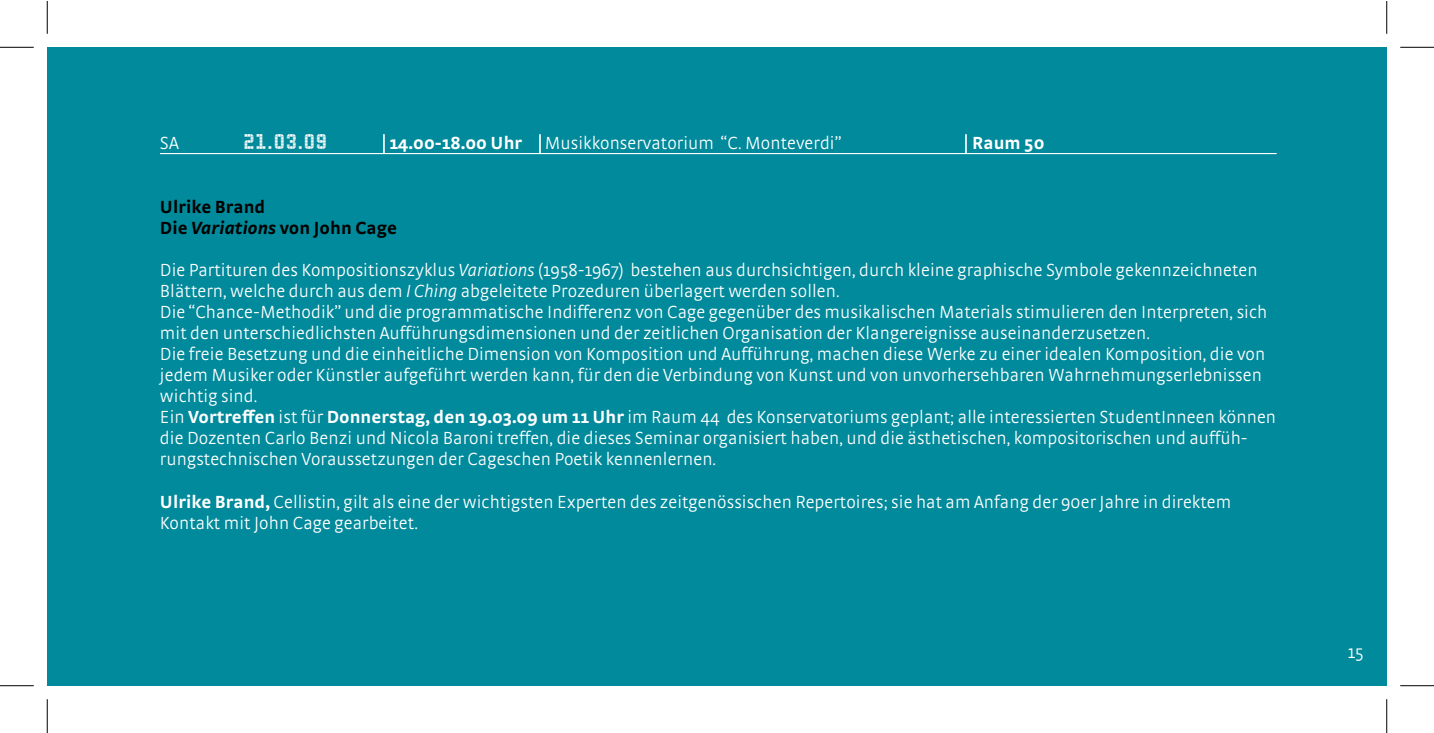
<style>
.page{position:relative;width:1434px;height:733px;background:#fff}
.page>*{position:absolute;margin:0;border:0;box-sizing:border-box;transform-origin:0 0}
.t1{font:22.5px "Flat Pack";color:#fff}
.t2{font:300 18.45px/21.2px "Strada";letter-spacing:.005em;color:#fff}
.t3{font:700 18.45px/21.2px "Strada";letter-spacing:.005em;color:#000}
.t4{font:700 18.45px "Strada";letter-spacing:.005em;color:#fff}
.s1{font-weight:700}
.s2{font-style:italic}
</style>
<div class="page">
<div style="left:47px;top:47px;width:1340px;height:638px;background:#008a9b"></div>
<hr style="left:160px;top:153px;width:1117px;height:1px;background:#fff">
<svg style="left:539px;top:134px;width:2px;height:19px"></svg>
<svg style="left:965px;top:134px;width:2px;height:19px"></svg>
<hr style="left:383px;top:134px;width:2px;height:20px;background:#fff">
<hr style="left:0;top:47px;width:34px;height:1px;background:#000">
<hr style="left:1400px;top:47px;width:33px;height:1px;background:#000">
<hr style="left:0;top:685px;width:34px;height:1px;background:#000">
<hr style="left:1400px;top:685px;width:33px;height:1px;background:#000">
<hr style="left:47px;top:1px;width:1px;height:33px;background:#000">
<hr style="left:47px;top:699px;width:1px;height:33px;background:#000">
<hr style="left:1386px;top:1px;width:1px;height:33px;background:#000">
<hr style="left:1386px;top:699px;width:1px;height:33px;background:#000">
<p class="t2" style="left:160px;top:132px;width:20px">SA</p>
<p class="t1" style="left:243px;top:131px;width:86px">21.03.09</p>
<p class="t2" style="left:389px;top:132px;width:453px"><span class="s1">14.00-18.00 Uhr</span> Musikkonservatorium “C. Monteverdi”</p>
<p class="t4" style="left:972px;top:132px;width:74px">Raum 50</p>
<p class="t3" style="left:160px;top:195px;width:238px">Ulrike Brand<br>Die <span class="s2">Variations</span> von John Cage</p>
<p class="t2" style="left:160px;top:259px;width:1118px">Die Partituren des Kompositionszyklus <span class="s2">Variations</span> (1958-1967) bestehen aus durchsichtigen, durch kleine graphische Symbole gekennzeichneten Blättern, welche durch aus dem <span class="s2">I Ching</span> abgeleitete Prozeduren überlagert werden sollen.<br>Die “Chance-Methodik” und die programmatische Indifferenz von Cage gegenüber des musikalischen Materials stimulieren den Interpreten, sich mit den unterschiedlichsten Aufführungsdimensionen und der zeitlichen Organisation der Klangereignisse auseinanderzusetzen.<br>Die freie Besetzung und die einheitliche Dimension von Komposition und Aufführung, machen diese Werke zu einer idealen Komposition, die von jedem Musiker oder Künstler aufgeführt werden kann, für den die Verbindung von Kunst und von unvorhersehbaren Wahrnehmungserlebnissen wichtig sind.<br>Ein <span class="s1">Vortreffen</span> ist für <span class="s1">Donnerstag, den 19.03.09 um 11 Uhr</span> im Raum 44 des Konservatoriums geplant; alle interessierten StudentInneen können die Dozenten Carlo Benzi und Nicola Baroni treffen, die dieses Seminar organisiert haben, und die ästhetischen, kompositorischen und auffüh&shy;rungstechnischen Voraussetzungen der Cageschen Poetik kennenlernen.</p>
<p class="t2" style="left:160px;top:490px;width:1073px"><span class="s1">Ulrike Brand,</span> Cellistin, gilt als eine der wichtigsten Experten des zeitgenössischen Repertoires; sie hat am Anfang der 90er Jahre in direktem<br>Kontakt mit John Cage gearbeitet.</p>
<p class="t2" style="left:1348px;top:640px;width:17px">15</p>
</div>
